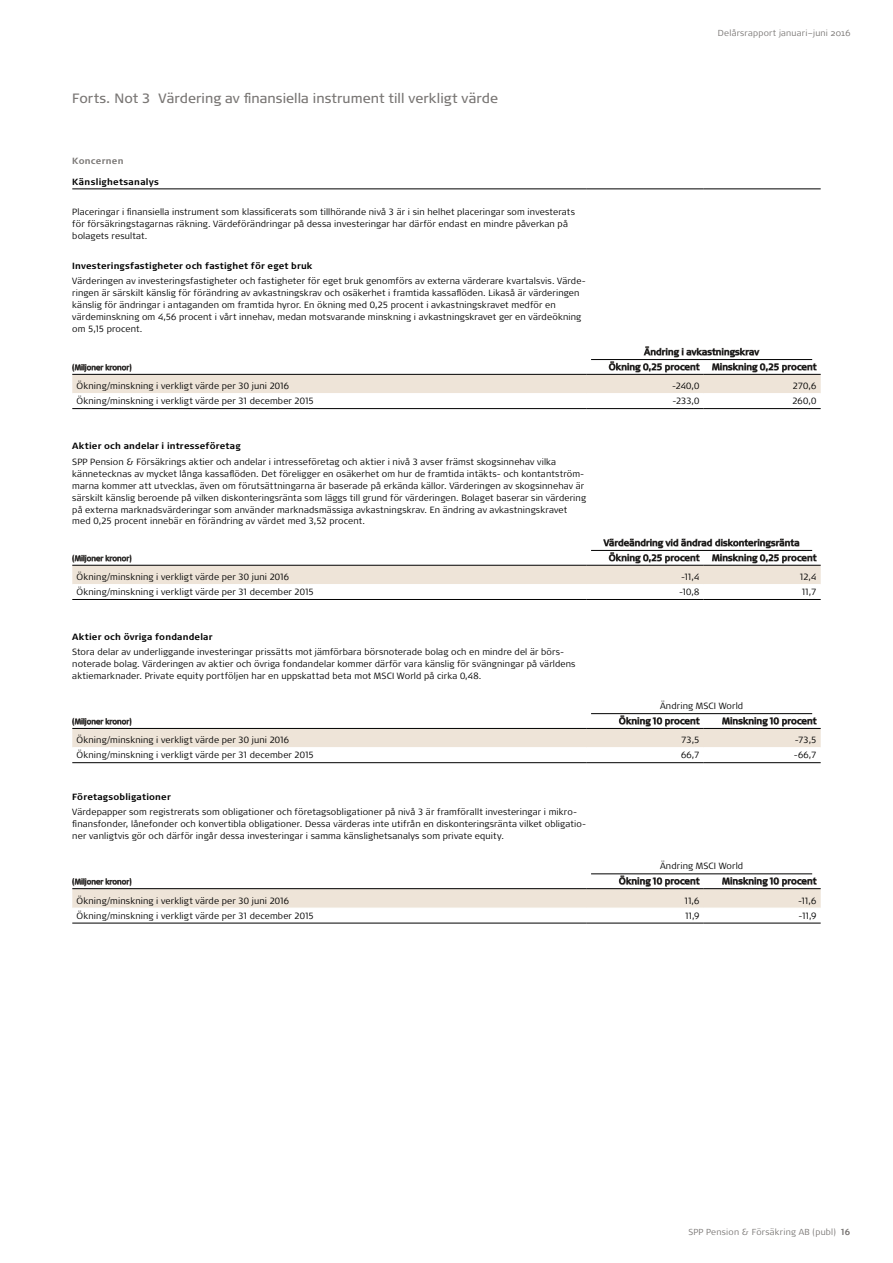
<style>
.page{position:relative;width:893px;height:1263px;background:#fff}
.page>*{position:absolute;margin:0;border:0;box-sizing:border-box;transform-origin:0 0}
.t1{font:13.5px "Signa Pro";color:#797674}
.t2{font:300 9px/12px "Signa Pro";letter-spacing:.015em;color:#000}
.t3{font:9px "Signa Pro";letter-spacing:.015em;color:#000}
.t4{font:700 9px "Signa Pro";letter-spacing:.02em;color:#000}
.t5{font:700 9px "Signa Pro";letter-spacing:.03em;color:#797674}
.t6{font:300 8.7px "Signa Pro";letter-spacing:.025em;color:#797674}
.t7{font:300 7.5px "Signa Pro";letter-spacing:.015em;color:#000}
.s1{font-weight:700}
</style>
<div class="page">
<div style="left:72px;top:375px;width:749px;height:18px;background:#eee4d8"></div>
<svg style="left:72px;top:409px;width:749px;height:338px"></svg>
<hr style="left:72px;top:189px;width:515px;height:1px;background:#000">
<hr style="left:587px;top:189px;width:117px;height:1px;background:#000">
<hr style="left:704px;top:189px;width:117px;height:1px;background:#000">
<hr style="left:587px;top:374px;width:117px;height:1px;background:#000">
<hr style="left:704px;top:374px;width:117px;height:1px;background:#000">
<hr style="left:72px;top:565px;width:515px;height:1px;background:#000">
<hr style="left:587px;top:565px;width:117px;height:1px;background:#000">
<hr style="left:704px;top:565px;width:117px;height:1px;background:#000">
<hr style="left:72px;top:584px;width:515px;height:1px;background:#fff">
<hr style="left:587px;top:584px;width:117px;height:1px;background:#fff">
<hr style="left:704px;top:584px;width:117px;height:1px;background:#fff">
<hr style="left:72px;top:728px;width:515px;height:1px;background:#000">
<hr style="left:72px;top:408px;width:515px;height:1px;background:#000">
<hr style="left:587px;top:408px;width:117px;height:1px;background:#000">
<hr style="left:704px;top:408px;width:117px;height:1px;background:#000">
<hr style="left:72px;top:599px;width:515px;height:1px;background:#000">
<hr style="left:587px;top:599px;width:117px;height:1px;background:#000">
<hr style="left:704px;top:599px;width:117px;height:1px;background:#000">
<hr style="left:72px;top:762px;width:515px;height:1px;background:#000">
<hr style="left:587px;top:762px;width:117px;height:1px;background:#000">
<hr style="left:704px;top:762px;width:117px;height:1px;background:#000">
<hr style="left:72px;top:374px;width:515px;height:1px;background:#000">
<hr style="left:587px;top:728px;width:117px;height:1px;background:#000">
<hr style="left:704px;top:728px;width:117px;height:1px;background:#000">
<hr style="left:591px;top:359px;width:221px;height:1px;background:#000">
<svg style="left:72px;top:363px;width:60px;height:9px"></svg>
<svg style="left:608px;top:346px;width:209px;height:27px"></svg>
<hr style="left:591px;top:550px;width:221px;height:1px;background:#000">
<svg style="left:72px;top:554px;width:60px;height:9px"></svg>
<svg style="left:603px;top:538px;width:214px;height:26px"></svg>
<hr style="left:591px;top:713px;width:221px;height:1px;background:#000">
<svg style="left:72px;top:718px;width:60px;height:8px"></svg>
<svg style="left:619px;top:715px;width:81px;height:12px"></svg>
<svg style="left:722px;top:717px;width:95px;height:10px"></svg>
<hr style="left:72px;top:923px;width:515px;height:1px;background:#000">
<hr style="left:587px;top:923px;width:117px;height:1px;background:#000">
<hr style="left:704px;top:923px;width:117px;height:1px;background:#000">
<hr style="left:591px;top:873px;width:221px;height:1px;background:#000">
<svg style="left:72px;top:875px;width:749px;height:48px"></svg>
<h1 class="t1" style="left:72px;top:89px;width:427px">Forts. Not 3 Värdering av finansiella instrument till verkligt värde</h1>
<p class="t5" style="left:72px;top:154px;width:53px">Koncernen</p>
<p class="t4" style="left:72px;top:175px;width:88px">Känslighetsanalys</p>
<p class="t2" style="left:72px;top:205px;width:504px">Placeringar i finansiella instrument som klassificerats som tillhörande nivå 3 är i sin helhet placeringar som investerats för försäkringstagarnas räkning. Värdeförändringar på dessa investeringar har därför endast en mindre påverkan på bolagets resultat.</p>
<p class="t4" style="left:72px;top:259px;width:242px">Investeringsfastigheter och fastighet för eget bruk</p>
<p class="t2" style="left:72px;top:274px;width:515px">Värderingen av investeringsfastigheter och fastigheter för eget bruk genomförs av externa värderare kvartalsvis. Värde&shy;ringen är särskilt känslig för förändring av avkastningskrav och osäkerhet i framtida kassaflöden. Likaså är värderingen känslig för ändringar i antaganden om framtida hyror. En ökning med 0,25 procent i avkastningskravet medför en värdeminskning om 4,56 procent i vårt innehav, medan motsvarande minskning i avkastningskravet ger en värdeökning om 5,15 procent.</p>
<p class="t6" style="left:718px;top:27px;width:134px">Delårsrapport januari–juni 2016</p>
<p class="t3" style="left:644px;top:346px;width:116px">Ändring i avkastningskrav</p>
<p class="t7" style="left:72px;top:362px;width:61px">(Miljoner kronor)</p>
<p class="t3" style="left:609px;top:361px;width:92px">Ökning 0,25 procent</p>
<p class="t3" style="left:712px;top:361px;width:106px">Minskning 0,25 procent</p>
<p class="t2" style="left:77px;top:380px;width:214px">Ökning/minskning i verkligt värde per 30 juni 2016</p>
<p class="t2" style="left:672px;top:380px;width:29px">-240,0</p>
<p class="t2" style="left:793px;top:380px;width:25px">270,6</p>
<p class="t2" style="left:77px;top:395px;width:239px">Ökning/minskning i verkligt värde per 31 december 2015</p>
<p class="t2" style="left:672px;top:395px;width:29px">-233,0</p>
<p class="t2" style="left:792px;top:395px;width:25px">260,0</p>
<p class="t4" style="left:72px;top:440px;width:170px">Aktier och andelar i intresseföretag</p>
<p class="t2" style="left:72px;top:455px;width:515px">SPP Pension &amp; Försäkrings aktier och andelar i intresseföretag och aktier i nivå 3 avser främst skogsinnehav vilka kännetecknas av mycket långa kassaflöden. Det föreligger en osäkerhet om hur de framtida intäkts- och kontantström&shy;marna kommer att utvecklas, även om förutsättningarna är baserade på erkända källor. Värderingen av skogsinnehav är särskilt känslig beroende på vilken diskonteringsränta som läggs till grund för värderingen. Bolaget baserar sin värdering på externa marknadsvärderingar som använder marknadsmässiga avkastningskrav. En ändring av avkastningskravet med 0,25 procent innebär en förändring av värdet med 3,52 procent.</p>
<p class="t3" style="left:604px;top:537px;width:197px">Värdeändring vid ändrad diskonteringsränta</p>
<p class="t7" style="left:72px;top:553px;width:61px">(Miljoner kronor)</p>
<p class="t3" style="left:609px;top:552px;width:92px">Ökning 0,25 procent</p>
<p class="t3" style="left:712px;top:552px;width:106px">Minskning 0,25 procent</p>
<p class="t2" style="left:77px;top:571px;width:214px">Ökning/minskning i verkligt värde per 30 juni 2016</p>
<p class="t2" style="left:681px;top:571px;width:20px">-11,4</p>
<p class="t2" style="left:800px;top:571px;width:18px">12,4</p>
<p class="t2" style="left:77px;top:586px;width:239px">Ökning/minskning i verkligt värde per 31 december 2015</p>
<p class="t2" style="left:679px;top:586px;width:22px">-10,8</p>
<p class="t2" style="left:802px;top:586px;width:16px">11,7</p>
<p class="t4" style="left:72px;top:631px;width:142px">Aktier och övriga fondandelar</p>
<p class="t2" style="left:72px;top:646px;width:505px">Stora delar av underliggande investeringar prissätts mot jämförbara börsnoterade bolag och en mindre del är börs&shy;noterade bolag. Värderingen av aktier och övriga fondandelar kommer därför vara känslig för svängningar på världens aktiemarknader. Private equity portföljen har en uppskattad beta mot MSCI World på cirka 0,48.</p>
<p class="t2" style="left:660px;top:700px;width:85px">Ändring MSCI World</p>
<p class="t7" style="left:72px;top:716px;width:61px">(Miljoner kronor)</p>
<p class="t3" style="left:619px;top:715px;width:82px">Ökning 10 procent</p>
<p class="t3" style="left:722px;top:715px;width:96px">Minskning 10 procent</p>
<p class="t2" style="left:77px;top:734px;width:214px">Ökning/minskning i verkligt värde per 30 juni 2016</p>
<p class="t2" style="left:681px;top:734px;width:20px">73,5</p>
<p class="t2" style="left:795px;top:734px;width:23px">-73,5</p>
<p class="t2" style="left:77px;top:749px;width:239px">Ökning/minskning i verkligt värde per 31 december 2015</p>
<p class="t2" style="left:681px;top:749px;width:20px">66,7</p>
<p class="t2" style="left:794px;top:749px;width:24px">-66,7</p>
<p class="t4" style="left:72px;top:791px;width:100px">Företagsobligationer</p>
<p class="t2" style="left:72px;top:806px;width:515px">Värdepapper som registrerats som obligationer och företagsobligationer på nivå 3 är framförallt investeringar i mikro&shy;finansfonder, lånefonder och konvertibla obligationer. Dessa värderas inte utifrån en diskonteringsränta vilket obligatio&shy;ner vanligtvis gör och därför ingår dessa investeringar i samma känslighetsanalys som private equity.</p>
<p class="t2" style="left:660px;top:860px;width:85px">Ändring MSCI World</p>
<p class="t7" style="left:72px;top:876px;width:61px">(Miljoner kronor)</p>
<p class="t3" style="left:619px;top:875px;width:82px">Ökning 10 procent</p>
<p class="t3" style="left:722px;top:875px;width:96px">Minskning 10 procent</p>
<p class="t2" style="left:77px;top:894px;width:214px">Ökning/minskning i verkligt värde per 30 juni 2016</p>
<p class="t2" style="left:685px;top:894px;width:16px">11,6</p>
<p class="t2" style="left:798px;top:894px;width:20px">-11,6</p>
<p class="t2" style="left:77px;top:909px;width:239px">Ökning/minskning i verkligt värde per 31 december 2015</p>
<p class="t2" style="left:685px;top:909px;width:16px">11,9</p>
<p class="t2" style="left:799px;top:909px;width:19px">-11,9</p>
<p class="t6" style="left:688px;top:1226px;width:164px">SPP Pension &amp; Försäkring AB (publ) <span class="s1">16</span></p>
</div>
